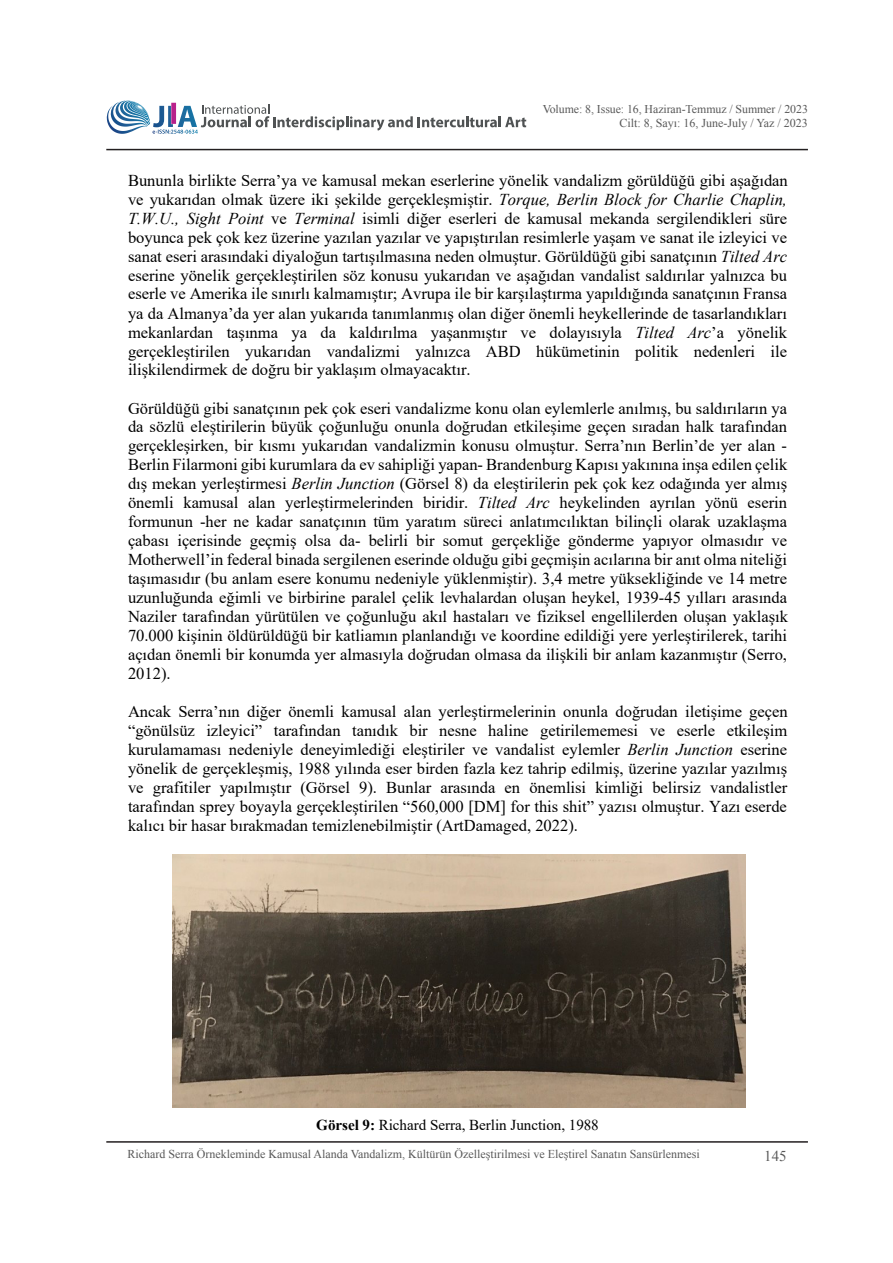
<style>
.page{position:relative;width:893px;height:1263px;background:#fff}
.page>*{position:absolute;margin:0;border:0;box-sizing:border-box;transform-origin:0 0}
.t1{font:16.5px/18.9px "Times New Roman";color:#000;text-align:justify}
.t2{font:15.15px "Times New Roman";letter-spacing:-.005em;color:#000}
.t3{font:15px "Times New Roman";color:#585858}
.t4{font:12px "Times New Roman";color:#585858}
.t5{font:11.85px "Times New Roman";letter-spacing:-.005em;color:#585858}
.s1{font-style:italic}
.s2{font-weight:700}
</style>
<div class="page">
<hr style="left:106px;top:1141px;width:702px;height:2px;background:#231f20">
<hr style="left:106px;top:149px;width:702px;height:1px;background:#231f20">
<svg style="left:106px;top:100px;width:420px;height:34px"></svg>
<img style="left:172px;top:855px;width:574px;height:252px">
<p class="t5" style="left:543px;top:101px;width:267px">Volume: 8, Issue: 16, Haziran-Temmuz / Summer / 2023</p>
<p class="t4" style="left:620px;top:115px;width:190px">Cilt: 8, Sayı: 16, June-July / Yaz / 2023</p>
<p class="t1" style="left:128px;top:170px;width:661px">Bununla birlikte Serra’ya ve kamusal mekan eserlerine yönelik vandalizm görüldüğü gibi aşağıdan ve yukarıdan olmak üzere iki şekilde gerçekleşmiştir. <span class="s1">Torque, Berlin Block for Charlie Chaplin, T.W.U., Sight Point</span> ve <span class="s1">Terminal</span> isimli diğer eserleri de kamusal mekanda sergilendikleri süre boyunca pek çok kez üzerine yazılan yazılar ve yapıştırılan resimlerle yaşam ve sanat ile izleyici ve sanat eseri arasındaki diyaloğun tartışılmasına neden olmuştur. Görüldüğü gibi sanatçının <span class="s1">Tilted Arc </span>eserine yönelik gerçekleştirilen söz konusu yukarıdan ve aşağıdan vandalist saldırılar yalnızca bu eserle ve Amerika ile sınırlı kalmamıştır; Avrupa ile bir karşılaştırma yapıldığında sanatçının Fransa ya da Almanya’da yer alan yukarıda tanımlanmış olan diğer önemli heykellerinde de tasarlandıkları mekanlardan taşınma ya da kaldırılma yaşanmıştır ve dolayısıyla <span class="s1">Tilted Arc</span>’a yönelik gerçekleştirilen yukarıdan vandalizmi yalnızca ABD hükümetinin politik nedenleri ile ilişkilendirmek de doğru bir yaklaşım olmayacaktır.</p>
<p class="t1" style="left:128px;top:398px;width:661px">Görüldüğü gibi sanatçının pek çok eseri vandalizme konu olan eylemlerle anılmış, bu saldırıların ya da sözlü eleştirilerin büyük çoğunluğu onunla doğrudan etkileşime geçen sıradan halk tarafından gerçekleşirken, bir kısmı yukarıdan vandalizmin konusu olmuştur. Serra’nın Berlin’de yer alan - Berlin Filarmoni gibi kurumlara da ev sahipliği yapan- Brandenburg Kapısı yakınına inşa edilen çelik dış mekan yerleştirmesi <span class="s1">Berlin Junction</span> (Görsel 8) da eleştirilerin pek çok kez odağında yer almış önemli kamusal alan yerleştirmelerinden biridir. <span class="s1">Tilted Arc</span> heykelinden ayrılan yönü eserin formunun -her ne kadar sanatçının tüm yaratım süreci anlatımcılıktan bilinçli olarak uzaklaşma çabası içerisinde geçmiş olsa da- belirli bir somut gerçekliğe gönderme yapıyor olmasıdır ve Motherwell’in federal binada sergilenen eserinde olduğu gibi geçmişin acılarına bir anıt olma niteliği taşımasıdır (bu anlam esere konumu nedeniyle yüklenmiştir). 3,4 metre yüksekliğinde ve 14 metre uzunluğunda eğimli ve birbirine paralel çelik levhalardan oluşan heykel, 1939-45 yılları arasında Naziler tarafından yürütülen ve çoğunluğu akıl hastaları ve fiziksel engellilerden oluşan yaklaşık 70.000 kişinin öldürüldüğü bir katliamın planlandığı ve koordine edildiği yere yerleştirilerek, tarihi açıdan önemli bir konumda yer almasıyla doğrudan olmasa da ilişkili bir anlam kazanmıştır (Serro, 2012).</p>
<p class="t1" style="left:128px;top:701px;width:661px">Ancak Serra’nın diğer önemli kamusal alan yerleştirmelerinin onunla doğrudan iletişime geçen “gönülsüz izleyici” tarafından tanıdık bir nesne haline getirilememesi ve eserle etkileşim kurulamaması nedeniyle deneyimlediği eleştiriler ve vandalist eylemler <span class="s1">Berlin Junction</span> eserine yönelik de gerçekleşmiş, 1988 yılında eser birden fazla kez tahrip edilmiş, üzerine yazılar yazılmış ve grafitiler yapılmıştır (Görsel 9). Bunlar arasında en önemlisi kimliği belirsiz vandalistler tarafından sprey boyayla gerçekleştirilen “560,000 [DM] for this shit” yazısı olmuştur. Yazı eserde kalıcı bir hasar bırakmadan temizlenebilmiştir (ArtDamaged, 2022).</p>
<p class="t2" style="left:316px;top:1115px;width:284px"><span class="s2">Görsel 9:</span> Richard Serra, Berlin Junction, 1988</p>
<p class="t4" style="left:128px;top:1146px;width:574px">Richard Serra Örnekleminde Kamusal Alanda Vandalizm, Kültürün Özelleştirilmesi ve Eleştirel Sanatın Sansürlenmesi</p>
<p class="t3" style="left:764px;top:1145px;width:24px">145</p>
</div>
